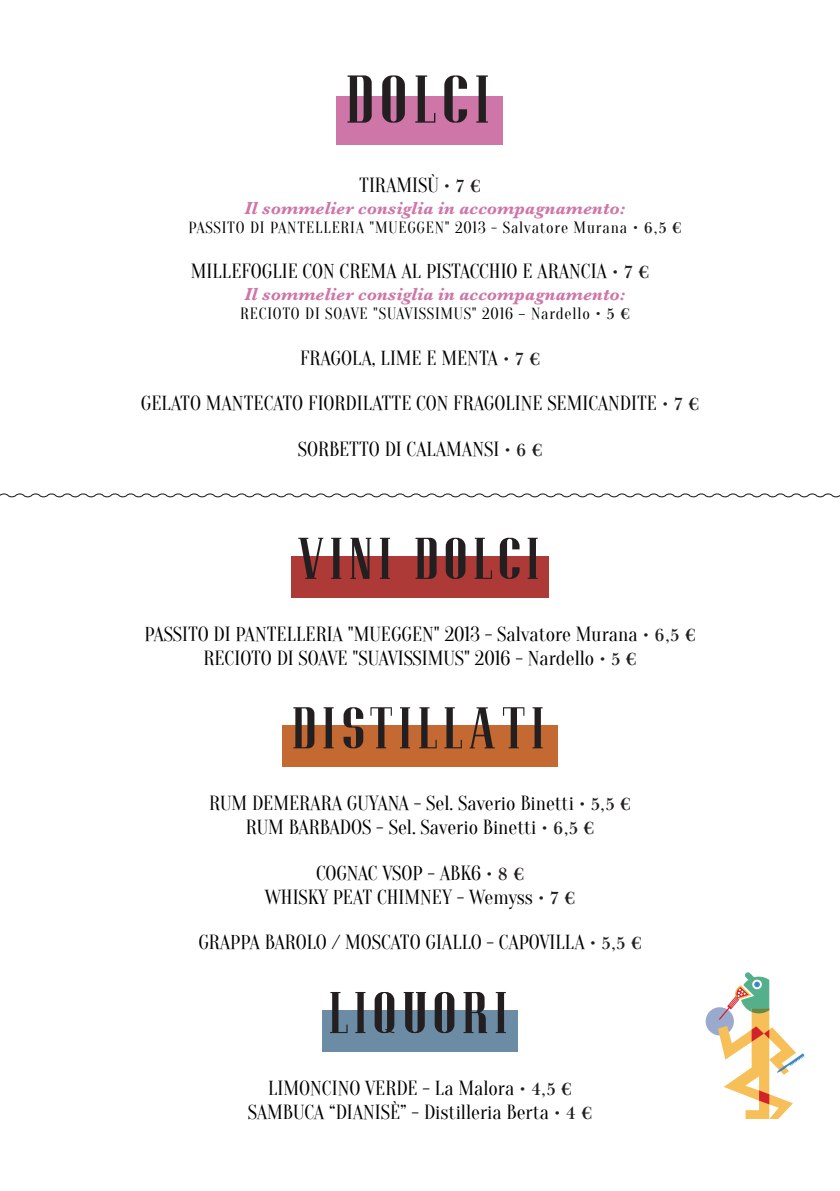
<style>
.page{position:relative;width:840px;height:1191px;background:#fff}
.page>*{position:absolute;margin:0;border:0;box-sizing:border-box;transform-origin:0 0}
.t1{font:59px "Pottery Barn";letter-spacing:.1em;color:#231f20}
.t2{font:51.4px "Pottery Barn";letter-spacing:.1em;color:#231f20}
.t3{font:20px "Oranienbaum";color:#000}
.t4{font:italic 700 18px "Baskerville";color:#ce76a8}
.t5{font:16px "Oranienbaum";letter-spacing:.05em;color:#000}
.s1{font-family:"Baskerville Display PT";font-weight:700;font-size:18px;color:#231f20}
.s2{font-family:"Baskerville Display PT";font-weight:700;color:#231f20}
</style>
<div class="page">
<div style="left:336px;top:96px;width:167px;height:48px;background:#ce76a8"></div>
<div style="left:291px;top:556px;width:257px;height:41px;background:#ad3a37"></div>
<div style="left:282px;top:725px;width:275px;height:42px;background:#c36931"></div>
<div style="left:322px;top:1010px;width:195px;height:41px;background:#6b8ca4"></div>
<div style="left:705px;top:1007px;width:28px;height:28px;background:#9aa9ce;border-radius:50%"></div>
<svg style="left:717px;top:972px;width:86px;height:147px"></svg>
<svg style="left:0;top:493px;width:839px;height:5px"></svg>
<p class="t1" style="left:347px;top:68px;width:146px">DOLCI</p>
<p class="t3" style="left:359px;top:174px;width:123px">TIRAMISÙ <span class="s1">• 7 €</span></p>
<p class="t4" style="left:244px;top:195px;width:382px">Il sommelier consiglia in accompagnamento:</p>
<p class="t5" style="left:188px;top:218px;width:494px">PASSITO DI PANTELLERIA "MUEGGEN" 2013 - Salvatore Murana <span class="s2">• 6,5 €</span></p>
<p class="t3" style="left:191px;top:260px;width:459px">MILLEFOGLIE CON CREMA AL PISTACCHIO E ARANCIA <span class="s1">• 7 €</span></p>
<p class="t4" style="left:244px;top:282px;width:382px">Il sommelier consiglia in accompagnamento:</p>
<p class="t5" style="left:240px;top:305px;width:391px">RECIOTO DI SOAVE "SUAVISSIMUS" 2016 – Nardello <span class="s2">• 5 €</span></p>
<p class="t3" style="left:300px;top:347px;width:241px">FRAGOLA, LIME E MENTA <span class="s1">• 7 €</span></p>
<p class="t3" style="left:141px;top:392px;width:559px">GELATO MANTECATO FIORDILATTE CON FRAGOLINE SEMICANDITE <span class="s1">• 7 €</span></p>
<p class="t3" style="left:297px;top:438px;width:246px">SORBETTO DI CALAMANSI <span class="s1">• 6 €</span></p>
<p class="t2" style="left:298px;top:531px;width:245px">VINI DOLCI</p>
<p class="t3" style="left:144px;top:623px;width:552px">PASSITO DI PANTELLERIA "MUEGGEN" 2013 - Salvatore Murana <span class="s1">• 6,5 €</span></p>
<p class="t3" style="left:203px;top:647px;width:434px">RECIOTO DI SOAVE "SUAVISSIMUS" 2016 - Nardello <span class="s1">• 5 €</span></p>
<p class="t2" style="left:293px;top:700px;width:254px">DISTILLATI</p>
<p class="t3" style="left:209px;top:792px;width:423px">RUM DEMERARA GUYANA - Sel. Saverio Binetti <span class="s1">• 5,5 €</span></p>
<p class="t3" style="left:245px;top:816px;width:350px">RUM BARBADOS - Sel. Saverio Binetti <span class="s1">• 6,5 €</span></p>
<p class="t3" style="left:316px;top:862px;width:209px">COGNAC VSOP - ABK6 <span class="s1">• 8 €</span></p>
<p class="t3" style="left:265px;top:886px;width:311px">WHISKY PEAT CHIMNEY - Wemyss <span class="s1">• 7 €</span></p>
<p class="t3" style="left:198px;top:931px;width:444px">GRAPPA BAROLO / MOSCATO GIALLO - CAPOVILLA <span class="s1">• 5,5 €</span></p>
<p class="t2" style="left:330px;top:985px;width:181px">LIQUORI</p>
<p class="t3" style="left:268px;top:1077px;width:305px">LIMONCINO VERDE - La Malora <span class="s1">• 4,5 €</span></p>
<p class="t3" style="left:248px;top:1101px;width:345px">SAMBUCA “DIANISÈ” - Distilleria Berta <span class="s1">• 4 €</span></p>
</div>
